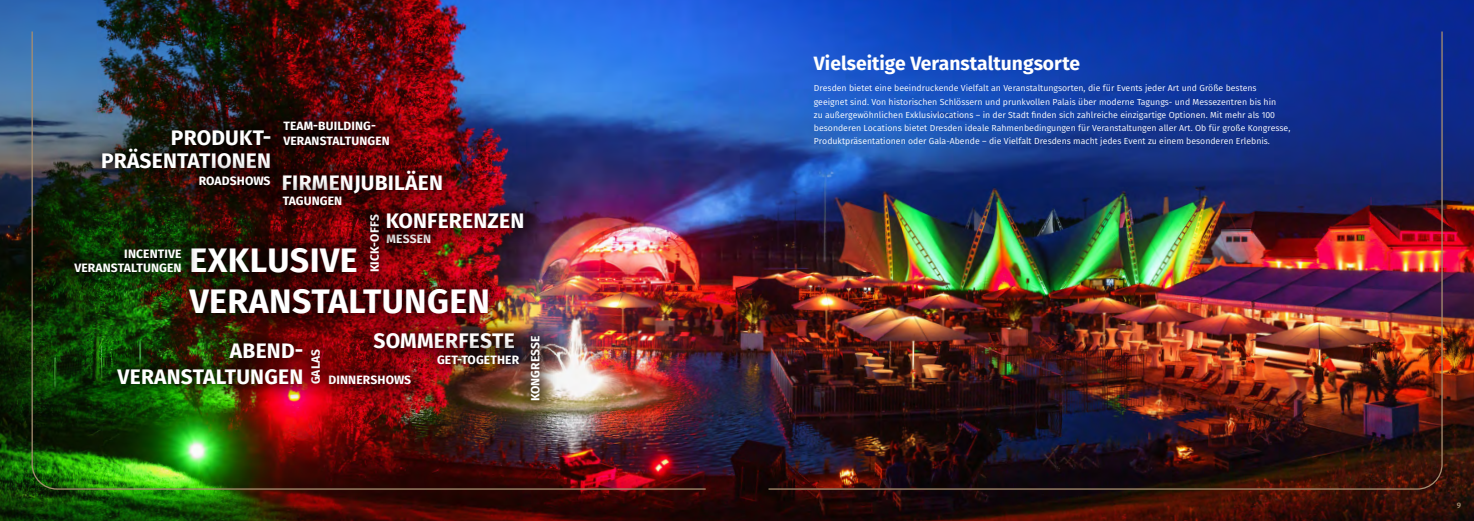
<style>
.page{position:relative;width:1474px;height:521px;background:#fff}
.page>*{position:absolute;margin:0;border:0;box-sizing:border-box;transform-origin:0 0}
.t1{font:700 33.95px/40.7px "Fira Sans";letter-spacing:.01em;color:#fff}
.t2{font:700 21px/23.6px "Fira Sans";letter-spacing:.01em;color:#fff;text-align:right}
.t3{font:700 19.25px "Fira Sans";color:#fff}
.t4{font:700 12.16px/14.5px "Fira Sans";letter-spacing:.01em;color:#fff;text-align:right}
.t5{font:700 12.08px "Fira Sans";letter-spacing:.01em;color:#fff}
.t6{font:700 11.99px/14.4px "Fira Sans";letter-spacing:.01em;color:#fff}
.t7{font:8.75px/13.1px "Fira Sans";color:#fff}
.t8{font:500 7.88px "Fira Sans";color:#a58d70}
</style>
<div class="page">
<img style="left:0;top:0;width:1473px;height:521px">
<img style="left:32px;top:32px;width:673px;height:458px">
<div style="left:171px;top:229px;width:336px;height:103px;background:#000;opacity:.75"></div>
<div style="left:264px;top:152px;width:196px;height:60px;background:#000;opacity:.75"></div>
<div style="left:356px;top:315px;width:176px;height:52px;background:#000;opacity:.75"></div>
<div style="left:368px;top:215px;width:81px;height:47px;background:#000;opacity:.75"></div>
<div style="left:512px;top:318px;width:46px;height:101px;background:#000;opacity:.75"></div>
<div style="left:83px;top:111px;width:206px;height:76px;background:#000;opacity:.75"></div>
<div style="left:311px;top:356px;width:118px;height:46px;background:#000;opacity:.75"></div>
<div style="left:419px;top:337px;width:118px;height:46px;background:#000;opacity:.75"></div>
<div style="left:265px;top:178px;width:95px;height:46px;background:#000;opacity:.75"></div>
<div style="left:351px;top:197px;width:46px;height:93px;background:#000;opacity:.75"></div>
<div style="left:292px;top:331px;width:46px;height:71px;background:#000;opacity:.75"></div>
<div style="left:100px;top:325px;width:221px;height:77px;background:#000;opacity:.75"></div>
<div style="left:56px;top:230px;width:144px;height:61px;background:#000;opacity:.75"></div>
<div style="left:181px;top:158px;width:107px;height:46px;background:#000;opacity:.75"></div>
<div style="left:368px;top:195px;width:174px;height:52px;background:#000;opacity:.75"></div>
<div style="left:265px;top:103px;width:142px;height:61px;background:#000;opacity:.75"></div>
<img style="left:768px;top:32px;width:674px;height:458px">
<h2 class="t2" style="left:101px;top:126px;width:172px">PRODUKT-<br>PRÄSENTATIONEN</h2>
<h3 class="t4" style="left:199px;top:174px;width:73px">ROADSHOWS</h3>
<h3 class="t6" style="left:283px;top:119px;width:108px">TEAM-BUILDING-<br>VERANSTALTUNGEN</h3>
<h2 class="t2" style="left:282px;top:171px;width:163px">FIRMENJUBILÄEN</h2>
<h3 class="t5" style="left:283px;top:192px;width:61px">TAGUNGEN</h3>
<h2 class="t2" style="left:386px;top:209px;width:140px">KONFERENZEN</h2>
<h3 class="t6" style="left:367px;top:272px;width:59px;rotate:-90deg">KICK-OFFS</h3>
<h3 class="t5" style="left:386px;top:230px;width:46px">MESSEN</h3>
<h1 class="t1" style="left:190px;top:240px;width:302px">EXKLUSIVE<br>VERANSTALTUNGEN</h1>
<h3 class="t4" style="left:74px;top:246px;width:109px">INCENTIVE<br>VERANSTALTUNGEN</h3>
<h2 class="t2" style="left:118px;top:338px;width:187px;line-height:25.2px">ABEND-<br>VERANSTALTUNGEN</h2>
<h3 class="t6" style="left:308px;top:384px;width:37px;rotate:-90deg">GALAS</h3>
<h2 class="t2" style="left:373px;top:329px;width:143px">SOMMERFESTE</h2>
<h3 class="t5" style="left:328px;top:371px;width:84px">DINNERSHOWS</h3>
<h3 class="t5" style="left:437px;top:351px;width:84px">GET-TOGETHER</h3>
<h3 class="t6" style="left:528px;top:401px;width:67px;rotate:-90deg">KONGRESSE</h3>
<h3 class="t3" style="left:814px;top:50px;width:268px">Vielseitige Veranstaltungsorte</h3>
<p class="t7" style="left:814px;top:82px;width:478px">Dresden bietet eine beeindruckende Vielfalt an Veranstaltungsorten, die für Events jeder Art und Größe bestens geeignet sind. Von historischen Schlössern und prunkvollen Palais über moderne Tagungs- und Messezentren bis hin<br>zu außergewöhnlichen Exklusivlocations – in der Stadt finden sich zahlreiche einzigartige Optionen. Mit mehr als 100 besonderen Locations bietet Dresden ideale Rahmenbedingungen für Veranstaltungen aller Art. Ob für große Kongresse, Produktpräsentationen oder Gala-Abende – die Vielfalt Dresdens macht jedes Event zu einem besonderen Erlebnis.</p>
<p class="t8" style="left:1456px;top:499px;width:6px">9</p>
</div>
